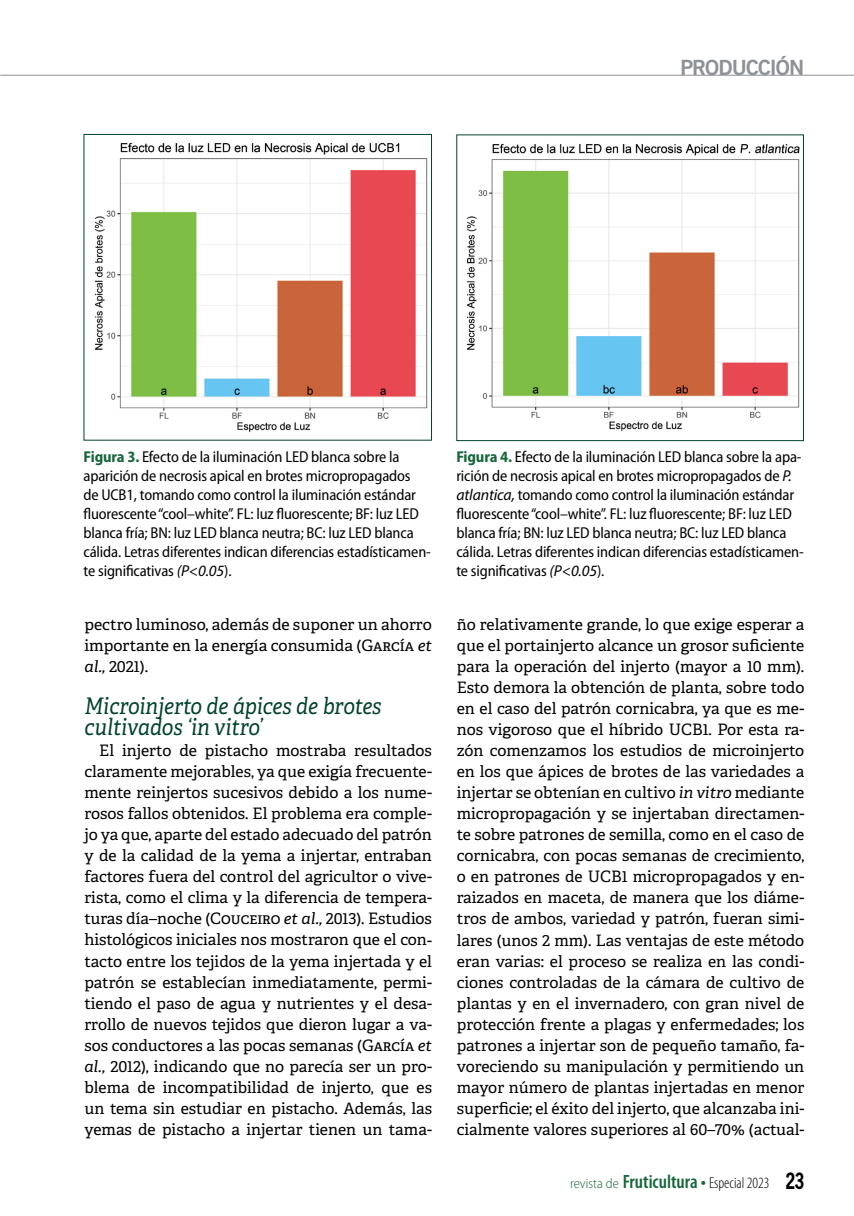
<style>
.page{position:relative;width:854px;height:1216px;background:#fff}
.page>*{position:absolute;margin:0;border:0;box-sizing:border-box;transform-origin:0 0}
.t1{font:italic 22.75px/21px "Adelle";color:#00432c;scale:.9 1}
.t2{font:21px "Trade Gothic LT Std Bd 2";letter-spacing:-.045em;color:#8e9196}
.t3{font:600 condensed 19.25px "Myriad Pro";color:#15673a}
.t4{font:15.75px/21px "Adelle";color:#000;text-align:justify}
.t5{font:semi-condensed 15.75px/18.9px "Myriad Pro";letter-spacing:-.01em;color:#000}
.s1{font-weight:700;color:#15673a}
.s2{font-style:italic;font-stretch:normal}
.s3{font-style:italic}
.s4{font-weight:300;font-stretch:semi-condensed;font-size:14px}
.s5{font-weight:300;font-size:15.75px;color:#000}
.s6{font-family:"News Gothic Std";font-weight:700;font-stretch:normal;font-size:21px;color:#000}
</style>
<div class="page">
<hr style="left:0;top:75px;width:853px;height:1px;background:#8e9196">
<img style="left:94px;top:142px;width:334px;height:290px">
<div style="left:83px;top:134px;width:349px;height:306px;border:1px solid #00432c"></div>
<img style="left:466px;top:143px;width:334px;height:289px">
<h2 class="t2" style="left:680px;top:55px;width:125px">PRODUCCIÓN</h2>
<p class="t5" style="left:83px;top:448px;width:349px"><span class="s1">Figura 3.</span> Efecto de la iluminación LED blanca sobre la aparición de necrosis apical en brotes micropropagados<br>de UCB1, tomando como control la iluminación estándar fluorescente “cool–white”. FL: luz fluorescente; BF: luz LED blanca fría; BN: luz LED blanca neutra; BC: luz LED blanca cálida. Letras diferentes indican diferencias estadísticamen&shy;te significativas <span class="s2">(P&lt;0.05</span>).</p>
<p class="t5" style="left:456px;top:448px;width:349px"><span class="s1">Figura 4.</span> Efecto de la iluminación LED blanca sobre la apa&shy;rición de necrosis apical en brotes micropropagados de <span class="s2">P. atlantica,</span> tomando como control la iluminación estándar fluorescente “cool–white”. FL: luz fluorescente; BF: luz LED blanca fría; BN: luz LED blanca neutra; BC: luz LED blanca cálida. Letras diferentes indican diferencias estadísticamen&shy;te significativas <span class="s2">(P&lt;0.05</span>).</p>
<p class="t4" style="left:84px;top:614px;width:349px">pectro luminoso, además de suponer un ahorro importante en la energía consumida (García <span class="s3">et al.,</span> 2021).</p>
<h1 class="t1" style="left:84px;top:696px;width:331px">Microinjerto de ápices de brotes cultivados ‘in vitro’</h1>
<p class="t4" style="left:84px;top:740px;width:349px;text-indent:15px">El injerto de pistacho mostraba resultados claramente mejorables, ya que exigía frecuente&shy;mente reinjertos sucesivos debido a los nume&shy;rosos fallos obtenidos. El problema era comple&shy;jo ya que, aparte del estado adecuado del patrón y de la calidad de la yema a injertar, entraban factores fuera del control del agricultor o vive&shy;rista, como el clima y la diferencia de tempera&shy;turas día–noche (Couceiro <span class="s3">et al.,</span> 2013). Estudios histológicos iniciales nos mostraron que el con&shy;tacto entre los tejidos de la yema injertada y el patrón se establecían inmediatamente, permi&shy;tiendo el paso de agua y nutrientes y el desa&shy;rrollo de nuevos tejidos que dieron lugar a va&shy;sos conductores a las pocas semanas (García <span class="s3">et al.,</span> 2012), indicando que no parecía ser un pro&shy;blema de incompatibilidad de injerto, que es un tema sin estudiar en pistacho. Además, las yemas de pistacho a injertar tienen un tama-</p>
<p class="t4" style="left:456px;top:614px;width:349px">ño relativamente grande, lo que exige esperar a que el portainjerto alcance un grosor suficiente para la operación del injerto (mayor a 10 mm).<br>Esto demora la obtención de planta, sobre todo en el caso del patrón cornicabra, ya que es me&shy;nos vigoroso que el híbrido UCB1. Por esta ra&shy;zón comenzamos los estudios de microinjerto en los que ápices de brotes de las variedades a injertar se obtenían en cultivo <span class="s3">in vitro</span> mediante micropropagación y se injertaban directamen&shy;te sobre patrones de semilla, como en el caso de cornicabra, con pocas semanas de crecimiento, o en patrones de UCB1 micropropagados y en&shy;raizados en maceta, de manera que los diáme&shy;tros de ambos, variedad y patrón, fueran simi&shy;lares (unos 2 mm). Las ventajas de este método eran varias: el proceso se realiza en las condi&shy;ciones controladas de la cámara de cultivo de plantas y en el invernadero, con gran nivel de protección frente a plagas y enfermedades; los patrones a injertar son de pequeño tamaño, fa&shy;voreciendo su manipulación y permitiendo un mayor número de plantas injertadas en menor superficie; el éxito del injerto, que alcanzaba ini&shy;cialmente valores superiores al 60–70% (actual-</p>
<p class="t3" style="left:570px;top:1171px;width:235px"><span class="s4">revista de</span> Fruticultura • <span class="s5">Especial 2023</span> <span class="s6">23</span></p>
</div>
